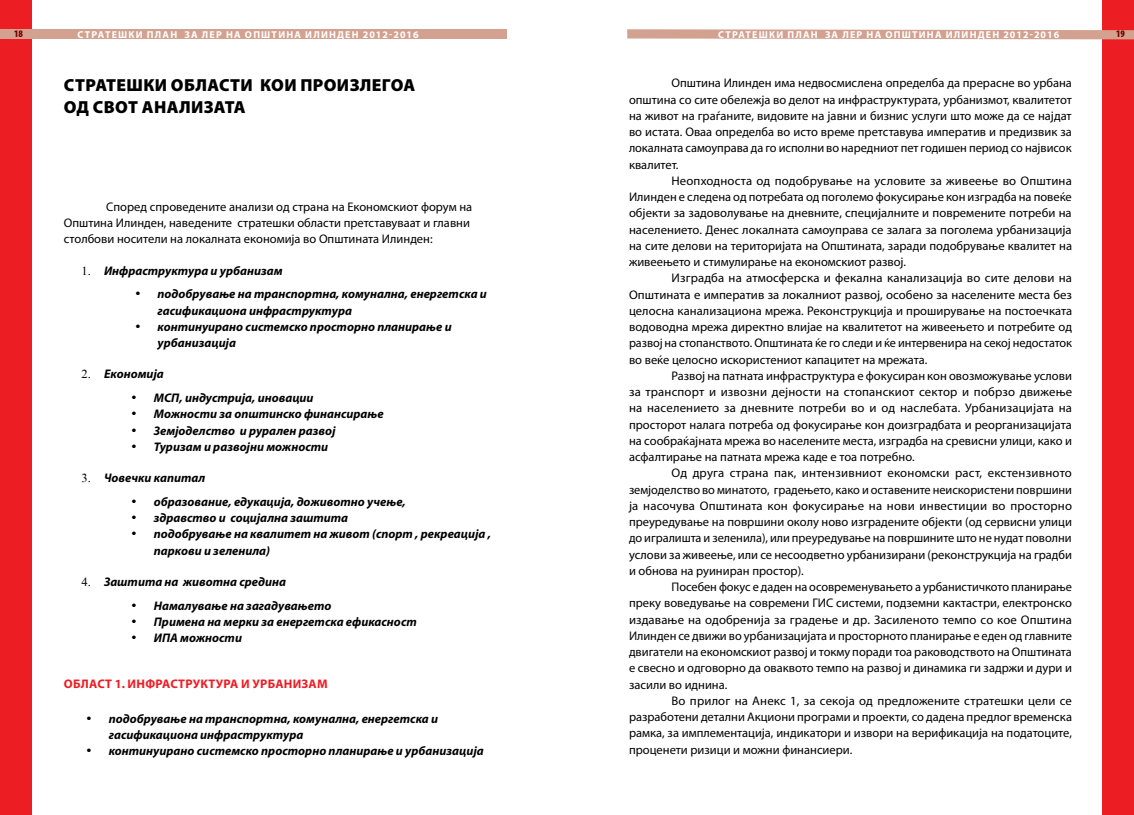
<style>
.page{position:relative;width:1134px;height:815px;background:#fff}
.page>*{position:absolute;margin:0;border:0;box-sizing:border-box;transform-origin:0 0}
.t1{font:900 17.5px/22.2px "Myriad Pro";letter-spacing:.02em;color:#000}
.t2{font:12.5px/16.2px "Myriad Pro";color:#000;text-align:justify}
.t3{font:italic 700 12.5px/16.2px "Myriad Pro";color:#000}
.t4{font:700 12.5px "Myriad Pro";letter-spacing:.02em;color:#ed1d24}
.t5{font:700 10px "Myriad Pro";letter-spacing:.12em;color:#fff}
.t6{font:900 condensed 10px "Myriad Pro";color:#790000}
.s1{font-family:"Times New Roman";font-weight:400;font-style:normal}
</style>
<div class="page">
<div style="left:0;top:0;width:32px;height:815px;background:#ed1d24"></div>
<div style="left:1102px;top:0;width:32px;height:815px;background:#ed1d24"></div>
<div style="left:0;top:29px;width:507px;height:10px;background:#d3a18f"></div>
<svg style="left:627px;top:29px;width:507px;height:10px;background:#d6a797"></svg>
<p class="t6" style="left:14px;top:27px;width:10px">18</p>
<p class="t5" style="left:78px;top:28px;width:343px">Стратешки план за ЛЕР на Општина Илинден 2012-2016</p>
<p class="t5" style="left:718px;top:28px;width:343px">Стратешки план за ЛЕР на Општина Илинден 2012-2016</p>
<p class="t6" style="left:1116px;top:27px;width:10px">19</p>
<h1 class="t1" style="left:64px;top:73px;width:353px">Стратешки области кои произлегоа од СВОТ анализата</h1>
<p class="t2" style="left:629px;top:75px;width:444px;text-indent:43px">Општина Илинден има недвосмислена определба да прерасне во урбана општина со сите обележја во делот на инфраструктурата, урбанизмот, квалитетот на живот на граѓаните, видовите на јавни и бизнис услуги што може да се најдат во истата. Оваа определба во исто време претставува императив и предизвик за локалната самоуправа да го исполни во наредниот пет годишен период со највисок квалитет.</p>
<p class="t2" style="left:629px;top:172px;width:445px;text-indent:43px">Неопходноста од подобрување на условите за живеење во Општина Илинден е следена од потребата од поголемо фокусирање кон изградба на повеќе објекти за задоволување на дневните, специјалните и повремените потреби на населението. Денес локалната самоуправа се залага за поголема урбанизација на сите делови на територијата на Општината, заради подобрување квалитет на живеењето и стимулирање на економскиот развој.</p>
<p class="t2" style="left:629px;top:270px;width:445px;text-indent:43px">Изградба на атмосферска и фекална канализација во сите делови на Општината е императив за локалниот развој, особено за населените места без целосна канализациона мрежа. Реконструкција и проширување на постоечката водоводна мрежа директно влијае на квалитетот на живеењето и потребите од развој на стопанството. Општината ќе го следи и ќе интервенира на секој недостаток во веќе целосно искористениот капацитет на мрежата.</p>
<p class="t2" style="left:629px;top:367px;width:445px;text-indent:43px">Развој на патната инфраструктура е фокусиран кон овозможување услови за транспорт и извозни дејности на стопанскиот сектор и побрзо движење на населението за дневните потреби во и од наслебата. Урбанизацијата на просторот налага потреба од фокусирање кон доизградбата и реорганизацијата на сообраќајната мрежа во населените места, изградба на сревисни улици, како и асфалтирање на патната мрежа каде е тоа потребно.</p>
<p class="t2" style="left:629px;top:465px;width:445px;text-indent:43px">Од друга страна пак, интензивниот економски раст, екстензивното земјоделство во минатото, градењето, како и оставените неискористени површини ја насочува Општината кон фокусирање на нови инвестиции во просторно преуредување на површини околу ново изградените објекти (од сервисни улици до игралишта и зеленила), или преуредување на површините што не нудат поволни услови за живеење, или се несоодветно урбанизирани (реконструкција на градби и обнова на руиниран простор).</p>
<p class="t2" style="left:629px;top:579px;width:444px;text-indent:43px">Посебен фокус е даден на осовременувањето а урбанистичкото планирање преку воведување на современи ГИС системи, подземни кактастри, електронско издавање на одобренија за градење и др. Засиленото темпо со кое Општина Илинден се движи во урбанизацијата и просторното планирање е еден од главните двигатели на економскиот развој и токму поради тоа раководството на Општината е свесно и одговорно да оваквото темпо на развој и динамика ги задржи и дури и засили во иднина.</p>
<p class="t2" style="left:629px;top:692px;width:444px;text-indent:43px">Во прилог на Анекс 1, за секоја од предложените стратешки цели се разработени детални Акциони програми и проекти, со дадена предлог временска рамка, за имплементација, индикатори и извори на верификација на податоците, проценети ризици и можни финансиери.</p>
<p class="t2" style="left:64px;top:198px;width:410px;text-align:left;text-indent:43px">Според спроведените анализи од страна на Економскиот форум на<br>Општина Илинден, наведените стратешки области претставуваат и главни столбови носители на локалната економија во Општината Илинден:</p>
<p class="t3" style="left:82px;top:262px;width:203px"><span class="s1">1.</span> Инфраструктура и урбанизам</p>
<p class="t3" style="left:158px;top:286px;width:331px;text-indent:-22px">• подобрување на транспортна, комунална, енергетска и гасификациона инфраструктура</p>
<p class="t3" style="left:158px;top:318px;width:296px;text-indent:-22px">• континуирано системско просторно планирање и урбанизација</p>
<p class="t3" style="left:82px;top:366px;width:84px"><span class="s1">2.</span> Економија</p>
<p class="t3" style="left:131px;top:389px;width:184px">• МСП, индустрија, иновации</p>
<p class="t3" style="left:131px;top:406px;width:254px">• Можности за општинско финансирање</p>
<p class="t3" style="left:131px;top:422px;width:206px">• Земјоделство и рурален развој</p>
<p class="t3" style="left:131px;top:438px;width:198px">• Туризам и развојни можности</p>
<p class="t3" style="left:82px;top:469px;width:125px"><span class="s1">3.</span> Човечки капитал</p>
<p class="t3" style="left:131px;top:493px;width:276px">• образование, едукација, доживотно учење,</p>
<p class="t3" style="left:131px;top:509px;width:218px">• здравство и социјална заштита</p>
<p class="t3" style="left:154px;top:526px;width:339px;text-indent:-22px">• подобрување на квалитет на живот (спорт , рекреација , паркови и зеленила)</p>
<p class="t3" style="left:82px;top:573px;width:206px"><span class="s1">4.</span> Заштита на животна средина</p>
<p class="t3" style="left:131px;top:597px;width:202px">• Намалување на загадувањето</p>
<p class="t3" style="left:131px;top:613px;width:287px">• Примена на мерки за енергетска ефикасност</p>
<p class="t3" style="left:131px;top:629px;width:112px">• ИПА можности</p>
<p class="t4" style="left:64px;top:676px;width:264px">Област 1. Инфраструктура и урбанизам</p>
<p class="t3" style="left:109px;top:710px;width:331px;text-indent:-22px">• подобрување на транспортна, комунална, енергетска и гасификациона инфраструктура</p>
<p class="t3" style="left:86px;top:742px;width:399px">• континуирано системско просторно планирање и урбанизација</p>
</div>
